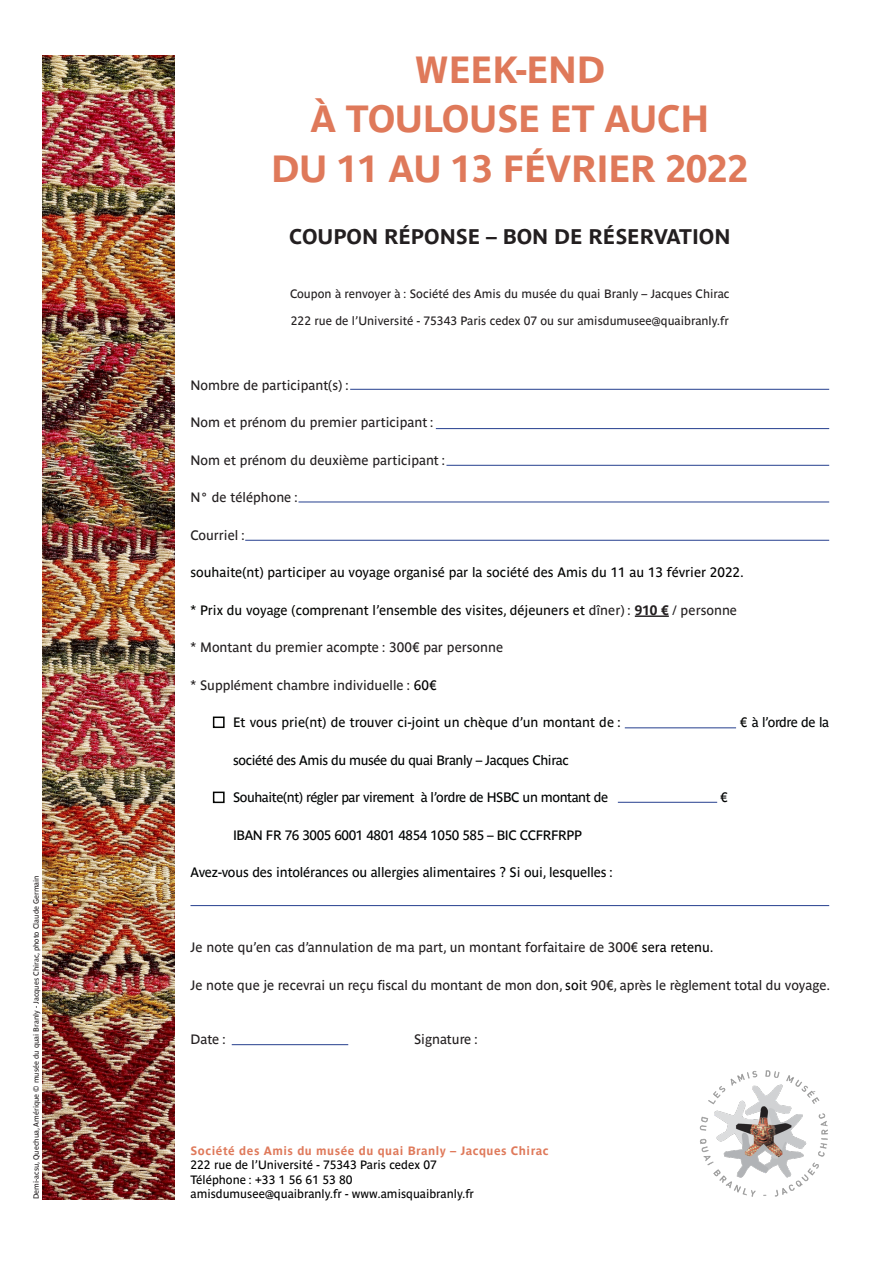
<style>
.page{position:relative;width:893px;height:1263px;background:#fff}
.page>*{position:absolute;margin:0;border:0;box-sizing:border-box;transform-origin:0 0}
.t1{font:700 37.5px "Parisine Std";letter-spacing:-.01em;color:#df795a}
.t2{font:700 21px "Parisine Std";color:#231f20}
.t3{font:13.5px "Parisine Std";color:#231f20}
.t4{font:13.5px "Parisine Std";color:#040503}
.t5{font:13.5px "Parisine Std";letter-spacing:-.03em;color:#000303}
.t6{font:13.5px "Parisine Std";letter-spacing:-.01em;color:#000303}
.t7{font:12px "Parisine Std";color:#231f20}
.t8{font:12px "Parisine Std";color:#000}
.t9{font:700 12px "Parisine Std";letter-spacing:.04em;color:#df795a}
.t10{font:7.5px "Parisine Std";color:#231f20}
.s1{color:#000}
.s2{color:#231f20}
.s3{font-weight:700;color:#231f20}
.s4{color:#040503}
</style>
<div class="page">
<hr style="left:635px;top:615px;width:34px;height:2px;background:#231f20">
<hr style="left:618px;top:802px;width:99px;height:1px;background:#253f8e">
<hr style="left:190px;top:905px;width:639px;height:1px;background:#253f8e">
<img style="left:699px;top:1070px;width:129px;height:127px">
<hr style="left:245px;top:540px;width:584px;height:1px;background:#253f8e">
<hr style="left:298px;top:502px;width:531px;height:1px;background:#253f8e">
<hr style="left:232px;top:1044px;width:116px;height:1px;background:#253f8e">
<img style="left:43px;top:55px;width:131px;height:1144px">
<hr style="left:446px;top:465px;width:383px;height:1px;background:#253f8e">
<hr style="left:625px;top:728px;width:111px;height:1px;background:#253f8e">
<hr style="left:436px;top:428px;width:393px;height:1px;background:#253f8e">
<hr style="left:350px;top:389px;width:479px;height:1px;background:#253f8e">
<div style="left:213px;top:716px;width:12px;height:12px;border:2px solid #040503"></div>
<div style="left:213px;top:792px;width:12px;height:11px;border:2px solid #040503"></div>
<p class="t10" style="left:32px;top:1199px;width:326px;rotate:-90deg">Demi-acsu, Quechua, Amérique © musée du quai Branly - Jacques Chirac, photo Claude Germain</p>
<p class="t1" style="left:415px;top:48px;width:192px">WEEK-END</p>
<p class="t1" style="left:311px;top:97px;width:400px">À TOULOUSE ET AUCH</p>
<p class="t1" style="left:271px;top:147px;width:479px">DU 11 AU 13 FÉVRIER 2022</p>
<p class="t2" style="left:289px;top:225px;width:443px">COUPON RÉPONSE – BON DE RÉSERVATION</p>
<p class="t7" style="left:290px;top:287px;width:441px">Coupon à renvoyer à : Société des Amis du musée du quai Branly – Jacques Chirac</p>
<p class="t7" style="left:291px;top:314px;width:439px">222 rue de l’Université - 75343 Paris cedex 07 ou sur amisdumusee@quaibranly.fr</p>
<p class="t3" style="left:190px;top:377px;width:160px">Nombre de participant(s) :</p>
<p class="t3" style="left:190px;top:415px;width:245px">Nom et prénom du premier participant :</p>
<p class="t3" style="left:190px;top:452px;width:256px">Nom et prénom du deuxième participant :</p>
<p class="t3" style="left:190px;top:490px;width:109px">N° de téléphone :</p>
<p class="t3" style="left:190px;top:527px;width:56px">Courriel :</p>
<p class="t4" style="left:190px;top:565px;width:555px">souhaite(nt) participer au voyage organisé par la société des Amis du <span class="s1">11 au 13 février 2022.</span></p>
<p class="t4" style="left:190px;top:602px;width:548px">* Prix du voyage (comprenant l’ensemble des visites, déjeuners et <span class="s2">dîner) :</span> <span class="s3">910 €</span> <span class="s2">/ personne</span></p>
<p class="t3" style="left:190px;top:640px;width:314px">* Montant du premier acompte : 300€ par personne</p>
<p class="t3" style="left:190px;top:677px;width:248px">* Supplément chambre individuelle : <span class="s1">60€</span></p>
<p class="t4" style="left:233px;top:715px;width:390px">Et vous prie(nt) de trouver ci-joint un chèque d’un montant de :</p>
<p class="t5" style="left:740px;top:715px;width:91px"><span class="s4">€</span> à l’ordre de la</p>
<p class="t5" style="left:233px;top:752px;width:337px">société des Amis du musée du quai Branly – Jacques Chirac</p>
<p class="t5" style="left:233px;top:790px;width:377px">Souhaite(nt) régler par virement à l’ordre de HSBC un montant de</p>
<p class="t5" style="left:720px;top:790px;width:9px">€</p>
<p class="t5" style="left:233px;top:827px;width:351px">IBAN FR 76 3005 6001 4801 4854 1050 585 – BIC CCFRFRPP</p>
<p class="t6" style="left:190px;top:865px;width:424px">Avez-vous des intolérances ou allergies alimentaires ? Si oui, lesquelles :</p>
<p class="t3" style="left:190px;top:940px;width:525px">Je note qu’en cas d’annulation de ma part, un montant forfaitaire de 300€ <span class="s1">sera retenu.</span></p>
<p class="t3" style="left:190px;top:977px;width:641px">Je note que je recevrai un reçu fiscal du montant de mon don, <span class="s1">soi</span>t 90€, après le règlement total du voyage.</p>
<p class="t3" style="left:190px;top:1031px;width:37px">Date :</p>
<p class="t3" style="left:414px;top:1031px;width:65px">Signature :</p>
<p class="t9" style="left:190px;top:1144px;width:360px">Société des Amis du musée du quai Branly – Jacques Chirac</p>
<p class="t8" style="left:190px;top:1158px;width:248px">222 rue de l’Université - 75343 Paris cedex 07</p>
<p class="t8" style="left:190px;top:1173px;width:164px">Téléphone : +33 1 56 61 53 80</p>
<p class="t8" style="left:190px;top:1187px;width:285px">amisdumusee@quaibranly.fr - www.amisquaibranly.fr</p>
</div>
